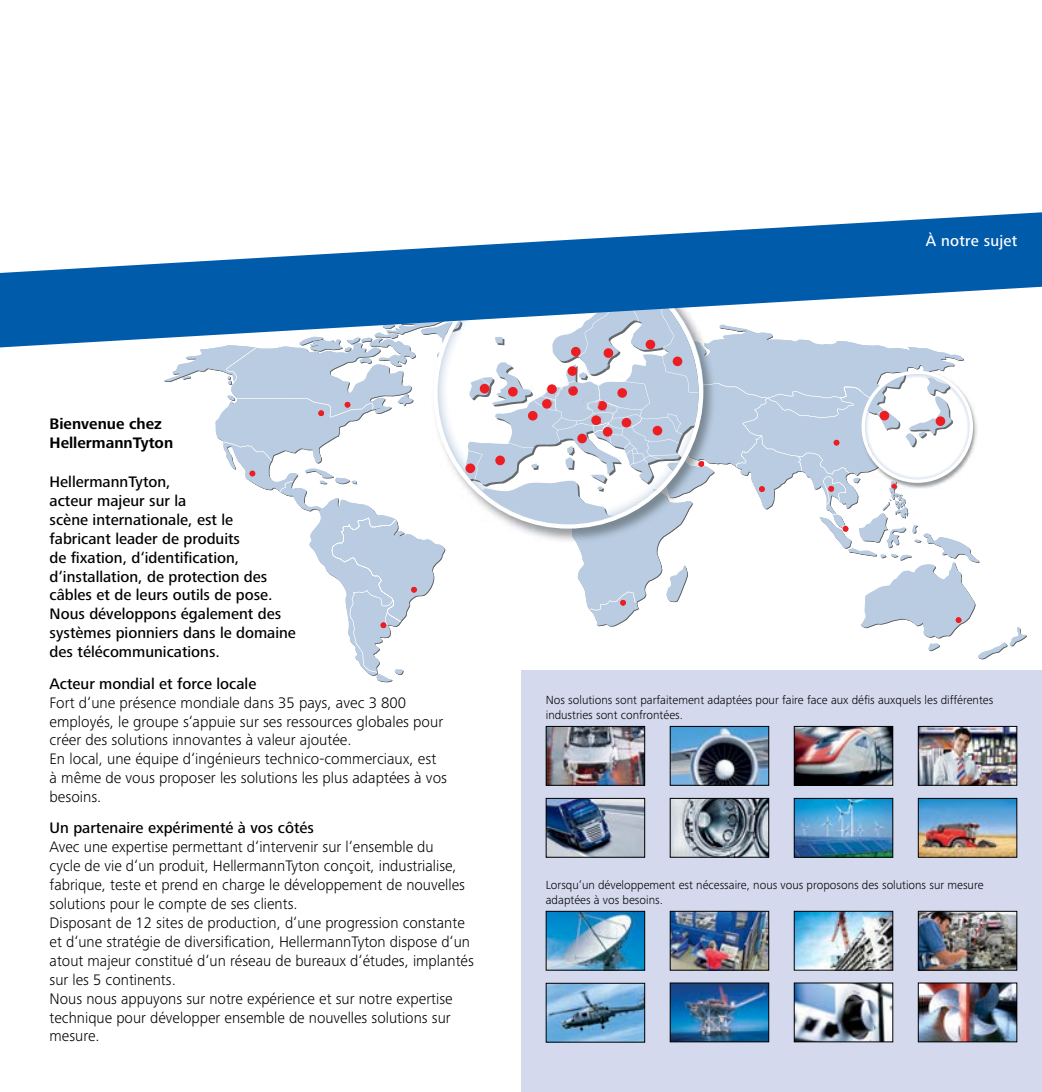
<style>
.page{position:relative;width:1042px;height:1092px;background:#fff}
.page>*{position:absolute;margin:0;border:0;box-sizing:border-box;transform-origin:0 0}
.t1{font:300 15.75px/18.9px "Frutiger Next LTW1 G";color:#000}
.t2{font:500 15.75px/18.9px "Frutiger Next LTW1 G";color:#000}
.t3{font:700 15.75px/18.9px "Frutiger Next LTW1 G";color:#000}
.t4{font:500 15.75px "Frutiger Next LTW1 G";letter-spacing:.015em;color:#fff}
.t5{font:300 12.25px/14.9px "Frutiger Next LTW1 G";color:#000}
</style>
<div class="page">
<svg style="left:164px;top:347px;width:863px;height:334px"></svg>
<svg style="left:736px;top:435px;width:26px;height:32px"></svg>
<svg style="left:798px;top:456px;width:4px;height:15px"></svg>
<svg style="left:345px;top:402px;width:5px;height:5px"></svg>
<svg style="left:318px;top:410px;width:6px;height:6px"></svg>
<svg style="left:250px;top:470px;width:5px;height:6px"></svg>
<svg style="left:411px;top:587px;width:6px;height:5px"></svg>
<svg style="left:381px;top:622px;width:5px;height:6px"></svg>
<svg style="left:620px;top:600px;width:6px;height:5px"></svg>
<svg style="left:759px;top:486px;width:6px;height:6px"></svg>
<svg style="left:833px;top:440px;width:6px;height:5px"></svg>
<svg style="left:828px;top:486px;width:6px;height:5px"></svg>
<svg style="left:956px;top:617px;width:5px;height:6px"></svg>
<svg style="left:843px;top:526px;width:5px;height:5px"></svg>
<img style="left:431px;top:460px;width:272px;height:83px">
<img style="left:496px;top:528px;width:196px;height:15px">
<img style="left:703px;top:419px;width:13px;height:77px">
<img style="left:703px;top:347px;width:9px;height:15px">
<img style="left:703px;top:373px;width:13px;height:46px">
<svg style="left:433px;top:347px;width:270px;height:181px"></svg>
<svg style="left:861px;top:370px;width:112px;height:119px"></svg>
<img style="left:529px;top:364px;width:95px;height:48px">
<img style="left:886px;top:427px;width:11px;height:62px">
<img style="left:574px;top:412px;width:48px;height:12px">
<svg style="left:0;top:212px;width:1042px;height:135px;fill:#005baa"></svg>
<div style="left:521px;top:670px;width:521px;height:421px;background:#d4d9ee"></div>
<img style="left:548px;top:728px;width:95px;height:55px">
<div style="left:546px;top:726px;width:99px;height:59px;border:1px solid #000"></div>
<img style="left:672px;top:728px;width:95px;height:55px">
<div style="left:670px;top:726px;width:99px;height:59px;border:1px solid #000"></div>
<img style="left:796px;top:728px;width:95px;height:55px">
<div style="left:794px;top:726px;width:99px;height:59px;border:1px solid #000"></div>
<img style="left:548px;top:984px;width:95px;height:56px">
<div style="left:546px;top:982px;width:99px;height:60px;border:1px solid #000"></div>
<img style="left:672px;top:984px;width:95px;height:56px">
<div style="left:670px;top:982px;width:99px;height:60px;border:1px solid #000"></div>
<img style="left:796px;top:984px;width:95px;height:56px">
<div style="left:794px;top:982px;width:99px;height:60px;border:1px solid #000"></div>
<img style="left:920px;top:984px;width:95px;height:56px">
<div style="left:918px;top:982px;width:99px;height:60px;border:1px solid #000"></div>
<img style="left:920px;top:912px;width:95px;height:56px">
<div style="left:918px;top:910px;width:99px;height:60px;border:1px solid #000"></div>
<img style="left:672px;top:800px;width:95px;height:55px">
<div style="left:670px;top:798px;width:99px;height:59px;border:1px solid #000"></div>
<img style="left:796px;top:800px;width:95px;height:55px">
<div style="left:794px;top:798px;width:99px;height:59px;border:1px solid #000"></div>
<img style="left:548px;top:800px;width:95px;height:55px">
<div style="left:546px;top:798px;width:99px;height:59px;border:1px solid #000"></div>
<img style="left:920px;top:800px;width:95px;height:55px">
<div style="left:918px;top:798px;width:99px;height:59px;border:1px solid #000"></div>
<img style="left:920px;top:728px;width:95px;height:55px">
<div style="left:918px;top:726px;width:99px;height:59px;border:1px solid #000"></div>
<img style="left:548px;top:912px;width:95px;height:56px">
<div style="left:546px;top:910px;width:99px;height:60px;border:1px solid #000"></div>
<img style="left:672px;top:912px;width:95px;height:56px">
<div style="left:670px;top:910px;width:99px;height:60px;border:1px solid #000"></div>
<img style="left:796px;top:912px;width:95px;height:56px">
<div style="left:794px;top:910px;width:99px;height:60px;border:1px solid #000"></div>
<p class="t3" style="left:50px;top:415px;width:125px">Bienvenue chez<br>HellermannTyton</p>
<p class="t2" style="left:50px;top:473px;width:248px">HellermannTyton,<br>acteur majeur sur la<br>scène internationale, est le fabricant leader de produits<br>de fixation, d‘identification, d‘installation, de protection des câbles et de leurs outils de pose.<br>Nous développons également des systèmes pionniers dans le domaine des télécommunications.</p>
<p class="t2" style="left:50px;top:674px;width:208px">Acteur mondial et force locale</p>
<p class="t1" style="left:50px;top:692px;width:399px">Fort d‘une présence mondiale dans 35 pays, avec 3 800 employés, le groupe s‘appuie sur ses ressources globales pour créer des solutions innovantes à valeur ajoutée.<br>En local, une équipe d‘ingénieurs technico-commerciaux, est à même de vous proposer les solutions les plus adaptées à vos besoins.</p>
<p class="t2" style="left:50px;top:819px;width:266px">Un partenaire expérimenté à vos côtés</p>
<p class="t1" style="left:50px;top:837px;width:426px">Avec une expertise permettant d‘intervenir sur l‘ensemble du<br>cycle de vie d‘un produit, HellermannTyton conçoit, industrialise, fabrique, teste et prend en charge le développement de nouvelles solutions pour le compte de ses clients.<br>Disposant de 12 sites de production, d‘une progression constante et d‘une stratégie de diversification, HellermannTyton dispose d‘un atout majeur constitué d‘un réseau de bureaux d‘études, implantés sur les 5 continents.<br>Nous nous appuyons sur notre expérience et sur notre expertise technique pour développer ensemble de nouvelles solutions sur mesure.</p>
<p class="t4" style="left:926px;top:232px;width:93px">À notre sujet</p>
<p class="t5" style="left:546px;top:692px;width:449px">Nos solutions sont parfaitement adaptées pour faire face aux défis auxquels les différentes industries sont confrontées.</p>
<p class="t5" style="left:546px;top:877px;width:439px">Lorsqu‘un développement est nécessaire, nous vous proposons des solutions sur mesure adaptées à vos besoins.</p>
</div>
